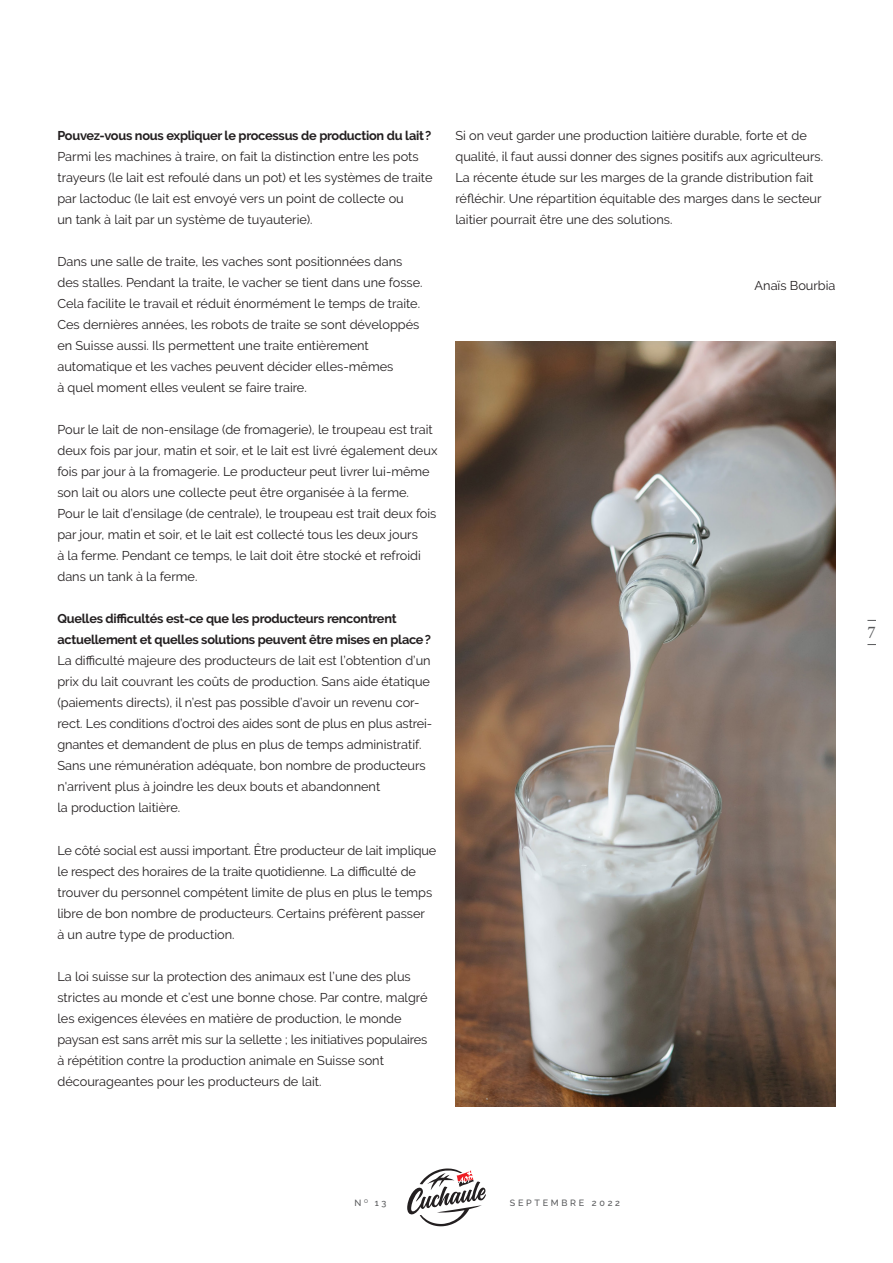
<style>
.page{position:relative;width:893px;height:1263px;background:#fff}
.page>*{position:absolute;margin:0;border:0;box-sizing:border-box;transform-origin:0 0}
.t1{font:18px "Crimson Text";color:#57585a}
.t2{font:12.75px/21px "Raleway";color:#231f20}
.t3{font:700 12.75px/21px "Raleway";letter-spacing:-.02em;color:#231f20}
.t4{font:500 9px "Raleway";letter-spacing:.3em;color:#57585a}
</style>
<div class="page">
<svg style="left:407px;top:1168px;width:79px;height:58px"></svg>
<img style="left:455px;top:342px;width:381px;height:764px">
<p class="t3" style="left:57px;top:125px;width:375px">Pouvez-vous nous expliquer le processus de production du lait?</p>
<p class="t2" style="left:57px;top:146px;width:377px">Parmi les machines à traire, on fait la distinction entre les pots trayeurs (le lait est refoulé dans un pot) et les systèmes de traite par lactoduc (le lait est envoyé vers un point de collecte ou<br>un tank à lait par un système de tuyauterie).</p>
<p class="t2" style="left:57px;top:251px;width:367px">Dans une salle de traite, les vaches sont positionnées dans des stalles. Pendant la traite, le vacher se tient dans une fosse.<br>Cela facilite le travail et réduit énormément le temps de traite.<br>Ces dernières années, les robots de traite se sont développés en Suisse aussi. Ils permettent une traite entièrement automatique et les vaches peuvent décider elles-mêmes<br>à quel moment elles veulent se faire traire.</p>
<p class="t2" style="left:57px;top:419px;width:381px">Pour le lait de non-ensilage (de fromagerie), le troupeau est trait deux fois par jour, matin et soir, et le lait est livré également deux fois par jour à la fromagerie. Le producteur peut livrer lui-même son lait ou alors une collecte peut être organisée à la ferme.<br>Pour le lait d’ensilage (de centrale), le troupeau est trait deux fois par jour, matin et soir, et le lait est collecté tous les deux jours<br>à la ferme. Pendant ce temps, le lait doit être stocké et refroidi dans un tank à la ferme.</p>
<p class="t3" style="left:57px;top:608px;width:375px">Quelles difficultés est-ce que les producteurs rencontrent actuellement et quelles solutions peuvent être mises en place?</p>
<p class="t2" style="left:57px;top:650px;width:376px">La difficulté majeure des producteurs de lait est l’obtention d’un prix du lait couvrant les coûts de production. Sans aide étatique (paiements directs), il n’est pas possible d’avoir un revenu cor&shy;rect. Les conditions d’octroi des aides sont de plus en plus astrei&shy;gnantes et demandent de plus en plus de temps administratif.<br>Sans une rémunération adéquate, bon nombre de producteurs n'arrivent plus à joindre les deux bouts et abandonnent<br>la production laitière.</p>
<p class="t2" style="left:57px;top:840px;width:380px">Le côté social est aussi important. Être producteur de lait implique le respect des horaires de la traite quotidienne. La difficulté de trouver du personnel compétent limite de plus en plus le temps libre de bon nombre de producteurs. Certains préfèrent passer<br>à un autre type de production.</p>
<p class="t2" style="left:57px;top:966px;width:372px">La loi suisse sur la protection des animaux est l’une des plus strictes au monde et c’est une bonne chose. Par contre, malgré les exigences élevées en matière de production, le monde paysan est sans arrêt mis sur la sellette ; les initiatives populaires à répétition contre la production animale en Suisse sont décourageantes pour les producteurs de lait.</p>
<p class="t2" style="left:455px;top:124px;width:369px">Si on veut garder une production laitière durable, forte et de qualité, il faut aussi donner des signes positifs aux agriculteurs.<br>La récente étude sur les marges de la grande distribution fait réfléchir. Une répartition équitable des marges dans le secteur laitier pourrait être une des solutions.</p>
<p class="t2" style="left:755px;top:275px;width:82px">Anaïs Bourbia</p>
<h1 class="t1" style="left:867px;top:620px;width:10px">7</h1>
<p class="t4" style="left:355px;top:1197px;width:33px">N<sup>O</sup> 13</p>
<p class="t4" style="left:510px;top:1197px;width:112px">SEPTEMBRE 2022</p>
</div>
